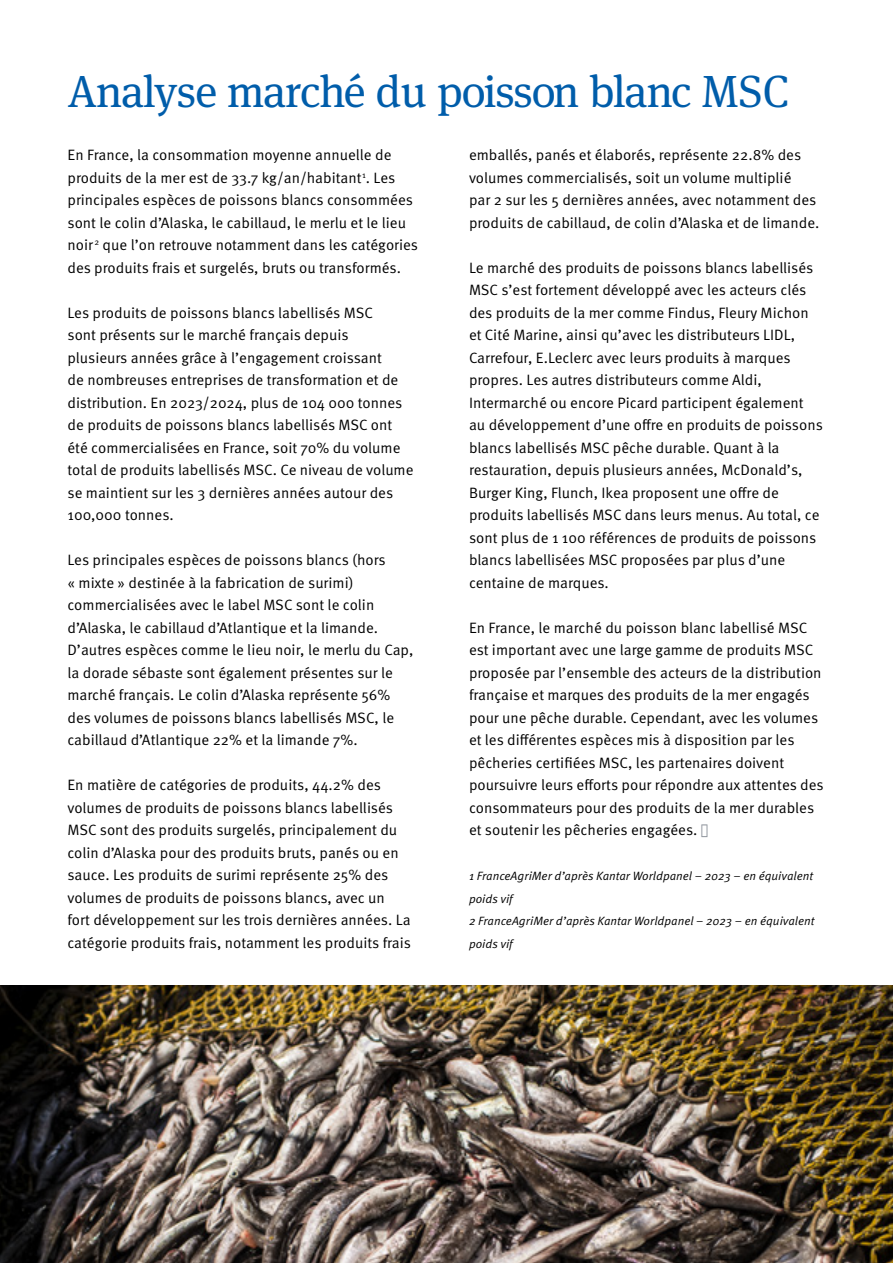
<style>
.page{position:relative;width:893px;height:1263px;background:#fff}
.page>*{position:absolute;margin:0;border:0;box-sizing:border-box;transform-origin:0 0}
.t1{font:45px "Meta Serif Pro";letter-spacing:-.03em;color:#005daa}
.t2{font:15px/22.5px "Meta Pro";color:#000}
.t3{font:italic 12px/22.5px "Meta Pro";color:#000}
.s1{color:#8a9098}
</style>
<div class="page">
<img style="left:0;top:985px;width:893px;height:278px">
<h1 class="t1" style="left:68px;top:59px;width:723px">Analyse marché du poisson blanc MSC</h1>
<p class="t2" style="left:67px;top:143px;width:352px">En France, la consommation moyenne annuelle de produits de la mer est de 33.7 kg/an/habitant<sup>1</sup>. Les principales espèces de poissons blancs consommées sont le colin d’Alaska, le cabillaud, le merlu et le lieu noir <sup>2</sup> que l’on retrouve notamment dans les catégories des produits frais et surgelés, bruts ou transformés.</p>
<p class="t2" style="left:67px;top:300px;width:348px">Les produits de poissons blancs labellisés MSC<br>sont présents sur le marché français depuis<br>plusieurs années grâce à l’engagement croissant<br>de nombreuses entreprises de transformation et de distribution. En 2023/2024, plus de 104 000 tonnes de produits de poissons blancs labellisés MSC ont été commercialisées en France, soit 70% du volume total de produits labellisés MSC. Ce niveau de volume se maintient sur les 3 dernières années autour des 100,000 tonnes.</p>
<p class="t2" style="left:67px;top:548px;width:347px">Les principales espèces de poissons blancs (hors<br>« mixte » destinée à la fabrication de surimi) commercialisées avec le label MSC sont le colin d’Alaska, le cabillaud d’Atlantique et la limande.<br>D’autres espèces comme le lieu noir, le merlu du Cap, la dorade sébaste sont également présentes sur le marché français. Le colin d’Alaska représente 56% des volumes de poissons blancs labellisés MSC, le cabillaud d’Atlantique 22% et la limande 7%.</p>
<p class="t2" style="left:67px;top:773px;width:345px">En matière de catégories de produits, 44.2% des volumes de produits de poissons blancs labellisés MSC sont des produits surgelés, principalement du colin d’Alaska pour des produits bruts, panés ou en sauce. Les produits de surimi représente 25% des volumes de produits de poissons blancs, avec un fort développement sur les trois dernières années. La catégorie produits frais, notamment les produits frais</p>
<p class="t2" style="left:469px;top:143px;width:352px">emballés, panés et élaborés, représente 22.8% des volumes commercialisés, soit un volume multiplié<br>par 2 sur les 5 dernières années, avec notamment des produits de cabillaud, de colin d’Alaska et de limande.</p>
<p class="t2" style="left:469px;top:255px;width:355px">Le marché des produits de poissons blancs labellisés MSC s’est fortement développé avec les acteurs clés des produits de la mer comme Findus, Fleury Michon et Cité Marine, ainsi qu’avec les distributeurs LIDL, Carrefour, E.Leclerc avec leurs produits à marques propres. Les autres distributeurs comme Aldi, Intermarché ou encore Picard participent également au développement d’une offre en produits de poissons blancs labellisés MSC pêche durable. Quant à la restauration, depuis plusieurs années, McDonald’s, Burger King, Flunch, Ikea proposent une offre de produits labellisés MSC dans leurs menus. Au total, ce sont plus de 1 100 références de produits de poissons blancs labellisées MSC proposées par plus d’une centaine de marques.</p>
<p class="t2" style="left:469px;top:615px;width:356px">En France, le marché du poisson blanc labellisé MSC est important avec une large gamme de produits MSC proposée par l’ensemble des acteurs de la distribution française et marques des produits de la mer engagés pour une pêche durable. Cependant, avec les volumes et les différentes espèces mis à disposition par les pêcheries certifiées MSC, les partenaires doivent poursuivre leurs efforts pour répondre aux attentes des consommateurs pour des produits de la mer durables et soutenir les pêcheries engagées. <span class="s1">●</span></p>
<p class="t3" style="left:469px;top:864px;width:347px">1 FranceAgriMer d’après Kantar Worldpanel – 2023 – en équivalent poids vif<br>2 FranceAgriMer d’après Kantar Worldpanel – 2023 – en équivalent poids vif</p>
</div>
